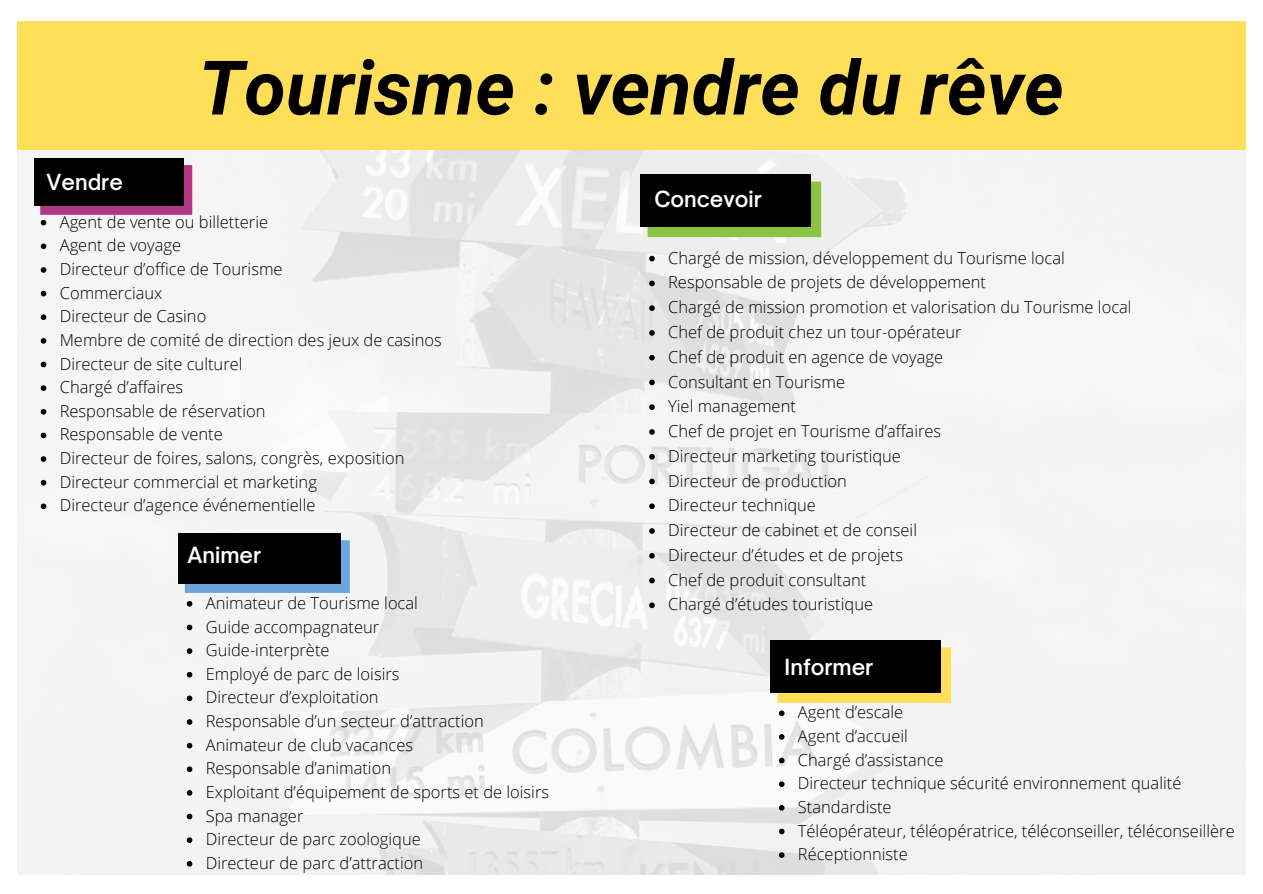
<style>
.page{position:relative;width:1263px;height:894px;background:#fff}
.page>*{position:absolute;margin:0;border:0;box-sizing:border-box;transform-origin:0 0}
.t1{font:italic 700 75.3px "Roboto";color:#000}
.t2{font:600 21.3px "Open Sauce One";color:#fff}
.t3{font:300 16.5px "Open Sans";color:#000}
</style>
<div class="page">
<img style="left:17px;top:55px;width:1229px;height:819px">
<div style="left:18px;top:21px;width:1228px;height:128px;background:#ffde59"></div>
<svg style="left:41px;top:243px;width:5px;height:6px"></svg>
<svg style="left:41px;top:267px;width:5px;height:6px"></svg>
<svg style="left:41px;top:291px;width:5px;height:5px"></svg>
<svg style="left:41px;top:314px;width:5px;height:6px"></svg>
<svg style="left:41px;top:338px;width:5px;height:5px"></svg>
<svg style="left:41px;top:361px;width:5px;height:6px"></svg>
<svg style="left:41px;top:385px;width:5px;height:6px"></svg>
<svg style="left:41px;top:409px;width:5px;height:5px"></svg>
<svg style="left:41px;top:432px;width:5px;height:6px"></svg>
<svg style="left:41px;top:456px;width:5px;height:5px"></svg>
<svg style="left:41px;top:479px;width:5px;height:6px"></svg>
<svg style="left:41px;top:503px;width:5px;height:6px"></svg>
<svg style="left:40px;top:165px;width:152px;height:60px"></svg>
<div style="left:34px;top:158px;width:149px;height:48px;background:#000"></div>
<svg style="left:649px;top:256px;width:6px;height:5px"></svg>
<svg style="left:649px;top:280px;width:6px;height:6px"></svg>
<svg style="left:649px;top:305px;width:6px;height:6px"></svg>
<svg style="left:649px;top:330px;width:6px;height:5px"></svg>
<svg style="left:649px;top:355px;width:6px;height:5px"></svg>
<svg style="left:649px;top:379px;width:6px;height:6px"></svg>
<svg style="left:649px;top:404px;width:6px;height:6px"></svg>
<svg style="left:649px;top:429px;width:6px;height:5px"></svg>
<svg style="left:649px;top:454px;width:6px;height:5px"></svg>
<svg style="left:649px;top:478px;width:6px;height:6px"></svg>
<svg style="left:649px;top:503px;width:6px;height:6px"></svg>
<svg style="left:649px;top:528px;width:6px;height:5px"></svg>
<svg style="left:649px;top:553px;width:6px;height:5px"></svg>
<svg style="left:649px;top:577px;width:6px;height:6px"></svg>
<svg style="left:649px;top:602px;width:6px;height:6px"></svg>
<div style="left:648px;top:181px;width:173px;height:56px;background:#8bc443"></div>
<div style="left:640px;top:174px;width:171px;height:53px;background:#000"></div>
<svg style="left:185px;top:540px;width:165px;height:52px;background:#6094c4"></svg>
<div style="left:178px;top:533px;width:162px;height:50px;background:#000"></div>
<svg style="left:187px;top:600px;width:5px;height:6px"></svg>
<svg style="left:187px;top:624px;width:5px;height:6px"></svg>
<svg style="left:187px;top:648px;width:5px;height:5px"></svg>
<svg style="left:187px;top:671px;width:5px;height:6px"></svg>
<svg style="left:187px;top:695px;width:5px;height:6px"></svg>
<svg style="left:187px;top:719px;width:5px;height:5px"></svg>
<svg style="left:187px;top:742px;width:5px;height:6px"></svg>
<svg style="left:187px;top:766px;width:5px;height:5px"></svg>
<svg style="left:187px;top:789px;width:5px;height:6px"></svg>
<svg style="left:187px;top:813px;width:5px;height:6px"></svg>
<svg style="left:187px;top:837px;width:5px;height:5px"></svg>
<svg style="left:187px;top:860px;width:5px;height:6px"></svg>
<svg style="left:777px;top:647px;width:174px;height:55px;background:#ebcd52"></svg>
<div style="left:770px;top:639px;width:171px;height:53px;background:#000"></div>
<svg style="left:779px;top:710px;width:5px;height:6px"></svg>
<svg style="left:779px;top:734px;width:5px;height:5px"></svg>
<svg style="left:779px;top:757px;width:5px;height:6px"></svg>
<svg style="left:779px;top:781px;width:5px;height:5px"></svg>
<svg style="left:779px;top:804px;width:5px;height:6px"></svg>
<svg style="left:779px;top:828px;width:5px;height:6px"></svg>
<svg style="left:779px;top:852px;width:5px;height:5px"></svg>
<p class="t2" style="left:47px;top:169px;width:78px">Vendre</p>
<p class="t1" style="left:199px;top:45px;width:867px">Tourisme : vendre du rêve</p>
<p class="t2" style="left:654px;top:186px;width:109px">Concevoir</p>
<p class="t3" style="left:60px;top:210px;width:210px">Agent de vente ou billetterie</p>
<p class="t3" style="left:60px;top:234px;width:123px">Agent de voyage</p>
<p class="t3" style="left:60px;top:257px;width:224px">Directeur d’office de Tourisme</p>
<p class="t3" style="left:60px;top:281px;width:104px">Commerciaux</p>
<p class="t3" style="left:60px;top:304px;width:148px">Directeur de Casino</p>
<p class="t3" style="left:60px;top:328px;width:383px">Membre de comité de direction des jeux de casinos</p>
<p class="t3" style="left:60px;top:352px;width:184px">Directeur de site culturel</p>
<p class="t3" style="left:60px;top:375px;width:125px">Chargé d’affaires</p>
<p class="t3" style="left:60px;top:399px;width:207px">Responsable de réservation</p>
<p class="t3" style="left:60px;top:423px;width:165px">Responsable de vente</p>
<p class="t3" style="left:60px;top:446px;width:346px">Directeur de foires, salons, congrès, exposition</p>
<p class="t3" style="left:60px;top:470px;width:259px">Directeur commercial et marketing</p>
<p class="t3" style="left:60px;top:493px;width:257px">Directeur d’agence événementielle</p>
<p class="t2" style="left:188px;top:541px;width:75px">Animer</p>
<p class="t3" style="left:206px;top:591px;width:214px">Animateur de Tourisme local</p>
<p class="t3" style="left:206px;top:614px;width:175px">Guide accompagnateur</p>
<p class="t3" style="left:206px;top:638px;width:125px">Guide-interprète</p>
<p class="t3" style="left:206px;top:662px;width:195px">Employé de parc de loisirs</p>
<p class="t3" style="left:206px;top:685px;width:174px">Directeur d’exploitation</p>
<p class="t3" style="left:206px;top:709px;width:280px">Responsable d’un secteur d’attraction</p>
<p class="t3" style="left:206px;top:732px;width:209px">Animateur de club vacances</p>
<p class="t3" style="left:206px;top:756px;width:187px">Responsable d’animation</p>
<p class="t3" style="left:206px;top:780px;width:345px">Exploitant d’équipement de sports et de loisirs</p>
<p class="t3" style="left:206px;top:803px;width:99px">Spa manager</p>
<p class="t3" style="left:206px;top:827px;width:217px">Directeur de parc zoologique</p>
<p class="t3" style="left:206px;top:851px;width:219px">Directeur de parc d’attraction</p>
<p class="t3" style="left:668px;top:246px;width:398px">Chargé de mission, développement du Tourisme local</p>
<p class="t3" style="left:668px;top:271px;width:319px">Responsable de projets de développement</p>
<p class="t3" style="left:668px;top:295px;width:465px">Chargé de mission promotion et valorisation du Tourisme local</p>
<p class="t3" style="left:668px;top:320px;width:295px">Chef de produit chez un tour-opérateur</p>
<p class="t3" style="left:668px;top:345px;width:276px">Chef de produit en agence de voyage</p>
<p class="t3" style="left:668px;top:370px;width:178px">Consultant en Tourisme</p>
<p class="t3" style="left:668px;top:394px;width:129px">Yiel management</p>
<p class="t3" style="left:668px;top:419px;width:275px">Chef de projet en Tourisme d’affaires</p>
<p class="t3" style="left:668px;top:444px;width:234px">Directeur marketing touristique</p>
<p class="t3" style="left:668px;top:469px;width:180px">Directeur de production</p>
<p class="t3" style="left:668px;top:493px;width:149px">Directeur technique</p>
<p class="t3" style="left:668px;top:518px;width:250px">Directeur de cabinet et de conseil</p>
<p class="t3" style="left:668px;top:543px;width:236px">Directeur d’études et de projets</p>
<p class="t3" style="left:668px;top:568px;width:200px">Chef de produit consultant</p>
<p class="t3" style="left:668px;top:592px;width:206px">Chargé d’études touristique</p>
<p class="t2" style="left:785px;top:653px;width:90px">Informer</p>
<p class="t3" style="left:798px;top:700px;width:107px">Agent d’escale</p>
<p class="t3" style="left:798px;top:724px;width:111px">Agent d’accueil</p>
<p class="t3" style="left:798px;top:747px;width:147px">Chargé d’assistance</p>
<p class="t3" style="left:798px;top:771px;width:385px">Directeur technique sécurité environnement qualité</p>
<p class="t3" style="left:798px;top:795px;width:95px">Standardiste</p>
<p class="t3" style="left:798px;top:818px;width:438px">Téléopérateur, téléopératrice, téléconseiller, téléconseillère</p>
<p class="t3" style="left:798px;top:842px;width:111px">Réceptionniste</p>
</div>
